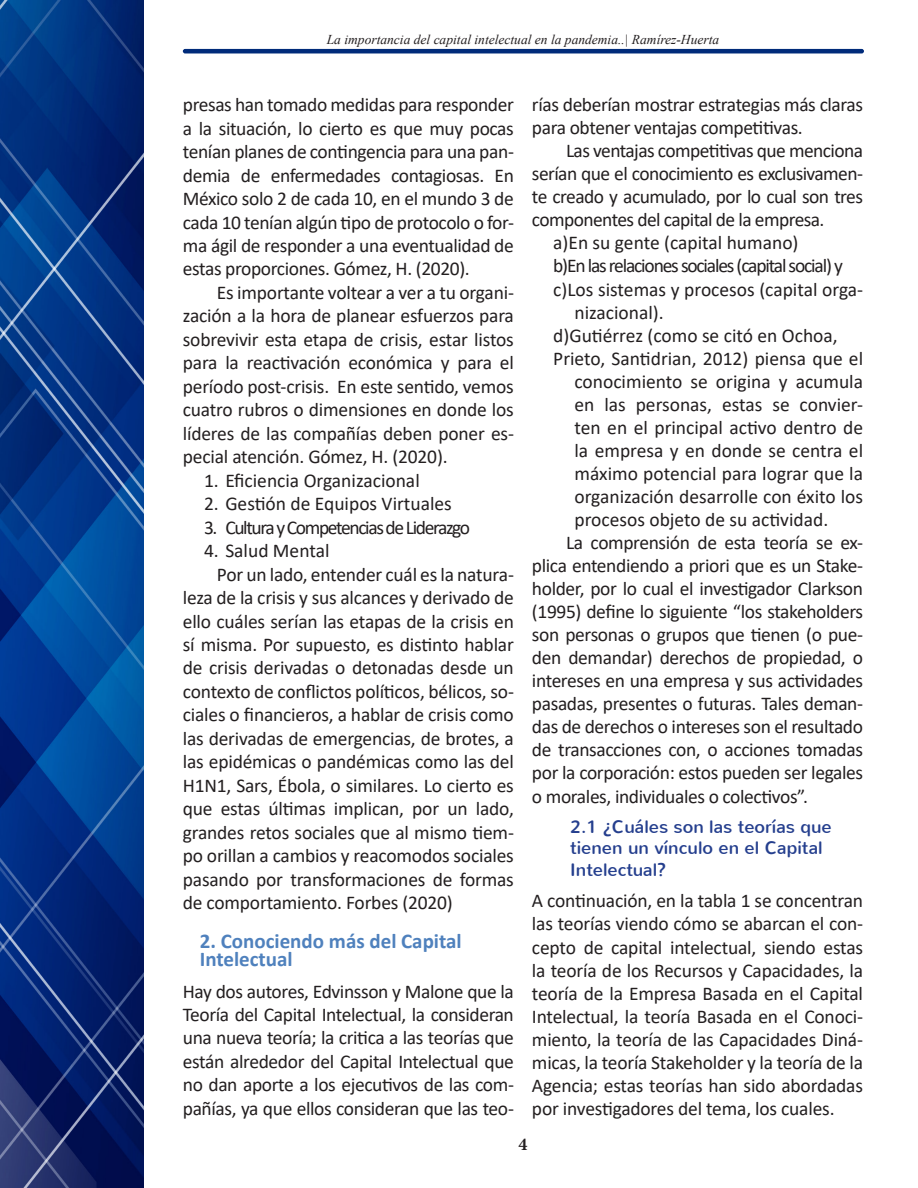
<style>
.page{position:relative;width:918px;height:1188px;background:#fff}
.page>*{position:absolute;margin:0;border:0;box-sizing:border-box;transform-origin:0 0}
.Nivel-2{font:700 21px/17.5px "Calibri";color:#4f81bd}
.t1{font:19.5px/23.4px "Calibri";letter-spacing:-.02em;color:#231f20;text-align:justify}
.t2{font:19.5px/23.1px "Calibri";color:#231f20}
.t3{font:19.5px "Calibri";letter-spacing:-.06em;color:#231f20}
.t4{font:19.5px "Calibri";letter-spacing:-.07em;color:#231f20}
.Nivel-3{font:18px/21.6px "Nunito";color:#253f8e}
.Nivel_3___Objetivos{font:700 18px "Minion Pro";color:#231f20}
.Cintillo{font:italic 13.5px "Times New Roman";color:#231f20}
</style>
<div class="page">
<img style="left:0;top:0;width:143px;height:1188px">
<hr style="left:183px;top:49px;width:681px;height:4px;background:#002b7a;border-radius:2px">
<p class="Cintillo" style="left:327px;top:30px;width:394px">La importancia del capital intelectual en la pandemia..| Ramírez-Huerta</p>
<p class="t1" style="left:183px;top:92px;width:333px">presas han tomado medidas para responder a la situación, lo cierto es que muy pocas tenían planes de contingencia para una pan&shy;demia de enfermedades contagiosas. En México solo 2 de cada 10, en el mundo 3 de cada 10 tenían algún tipo de protocolo o for&shy;ma ágil de responder a una eventualidad de estas proporciones. Gómez, H. (2020).</p>
<p class="t1" style="left:183px;top:280px;width:333px;text-indent:34px">Es importante voltear a ver a tu organi&shy;zación a la hora de planear esfuerzos para sobrevivir esta etapa de crisis, estar listos para la reactivación económica y para el período post-crisis. En este sentido, vemos cuatro rubros o dimensiones en donde los líderes de las compañías deben poner es&shy;pecial atención. Gómez, H. (2020).</p>
<p class="t2" style="left:204px;top:468px;width:217px">1. Eficiencia Organizacional</p>
<p class="t2" style="left:204px;top:492px;width:249px">2. Gestión de Equipos Virtuales</p>
<p class="t4" style="left:204px;top:514px;width:268px">3. Cultura y Competencias de Liderazgo</p>
<p class="t2" style="left:204px;top:539px;width:127px">4. Salud Mental</p>
<p class="t1" style="left:183px;top:562px;width:333px;text-indent:34px">Por un lado, entender cuál es la natura&shy;leza de la crisis y sus alcances y derivado de ello cuáles serían las etapas de la crisis en sí misma. Por supuesto, es distinto hablar de crisis derivadas o detonadas desde un contexto de conflictos políticos, bélicos, so&shy;ciales o financieros, a hablar de crisis como las derivadas de emergencias, de brotes, a las epidémicas o pandémicas como las del H1N1, Sars, Ébola, o similares. Lo cierto es que estas últimas implican, por un lado, grandes retos sociales que al mismo tiem&shy;po orillan a cambios y reacomodos sociales pasando por transformaciones de formas de comportamiento. Forbes (2020)</p>
<p class="Nivel-2" style="left:200px;top:932px;width:263px">2. Conociendo más del Capital<br>Intelectual</p>
<p class="t1" style="left:183px;top:979px;width:333px">Hay dos autores, Edvinsson y Malone que la Teoría del Capital Intelectual, la consideran una nueva teoría; la critica a las teorías que están alrededor del Capital Intelectual que no dan aporte a los ejecutivos de las com&shy;pañías, ya que ellos consideran que las teo-</p>
<p class="t1" style="left:532px;top:93px;width:333px">rías deberían mostrar estrategias más claras para obtener ventajas competitivas.</p>
<p class="t1" style="left:532px;top:139px;width:333px;text-indent:34px">Las ventajas competitivas que menciona serían que el conocimiento es exclusivamen&shy;te creado y acumulado, por lo cual son tres componentes del capital de la empresa.</p>
<p class="t2" style="left:553px;top:231px;width:247px">a)En su gente (capital humano)</p>
<p class="t3" style="left:553px;top:252px;width:291px">b)En las relaciones sociales (capital social) y</p>
<p class="t2" style="left:575px;top:277px;width:290px;text-indent:-21px">c)Los sistemas y procesos (capital orga&shy;nizacional).</p>
<p class="t2" style="left:553px;top:323px;width:286px">d)Gutiérrez (como se citó en Ochoa,</p>
<p class="t1" style="left:575px;top:346px;width:290px;text-indent:-21px">Prieto, Santidrian, 2012) piensa que el conocimiento se origina y acumula en las personas, estas se convier&shy;ten en el principal activo dentro de la empresa y en donde se centra el máximo potencial para lograr que la organización desarrolle con éxito los procesos objeto de su actividad.</p>
<p class="t1" style="left:532px;top:531px;width:333px;text-indent:34px">La comprensión de esta teoría se ex&shy;plica entendiendo a priori que es un Stake&shy;holder, por lo cual el investigador Clarkson (1995) define lo siguiente “los stakeholders son personas o grupos que tienen (o pue&shy;den demandar) derechos de propiedad, o intereses en una empresa y sus actividades pasadas, presentes o futuras. Tales deman&shy;das de derechos o intereses son el resultado de transacciones con, o acciones tomadas por la corporación: estos pueden ser legales o morales, individuales o colectivos”.</p>
<p class="Nivel-3" style="left:570px;top:816px;width:263px">2.1 ¿Cuáles son las teorías que tienen un vínculo en el Capital<br>Intelectual?</p>
<p class="t1" style="left:532px;top:889px;width:333px">A continuación, en la tabla 1 se concentran las teorías viendo cómo se abarcan el con&shy;cepto de capital intelectual, siendo estas la teoría de los Recursos y Capacidades, la teoría de la Empresa Basada en el Capital Intelectual, la teoría Basada en el Conoci&shy;miento, la teoría de las Capacidades Diná&shy;micas, la teoría Stakeholder y la teoría de la Agencia; estas teorías han sido abordadas por investigadores del tema, los cuales.</p>
<p class="Nivel_3___Objetivos" style="left:518px;top:1131px;width:10px">4</p>
</div>
